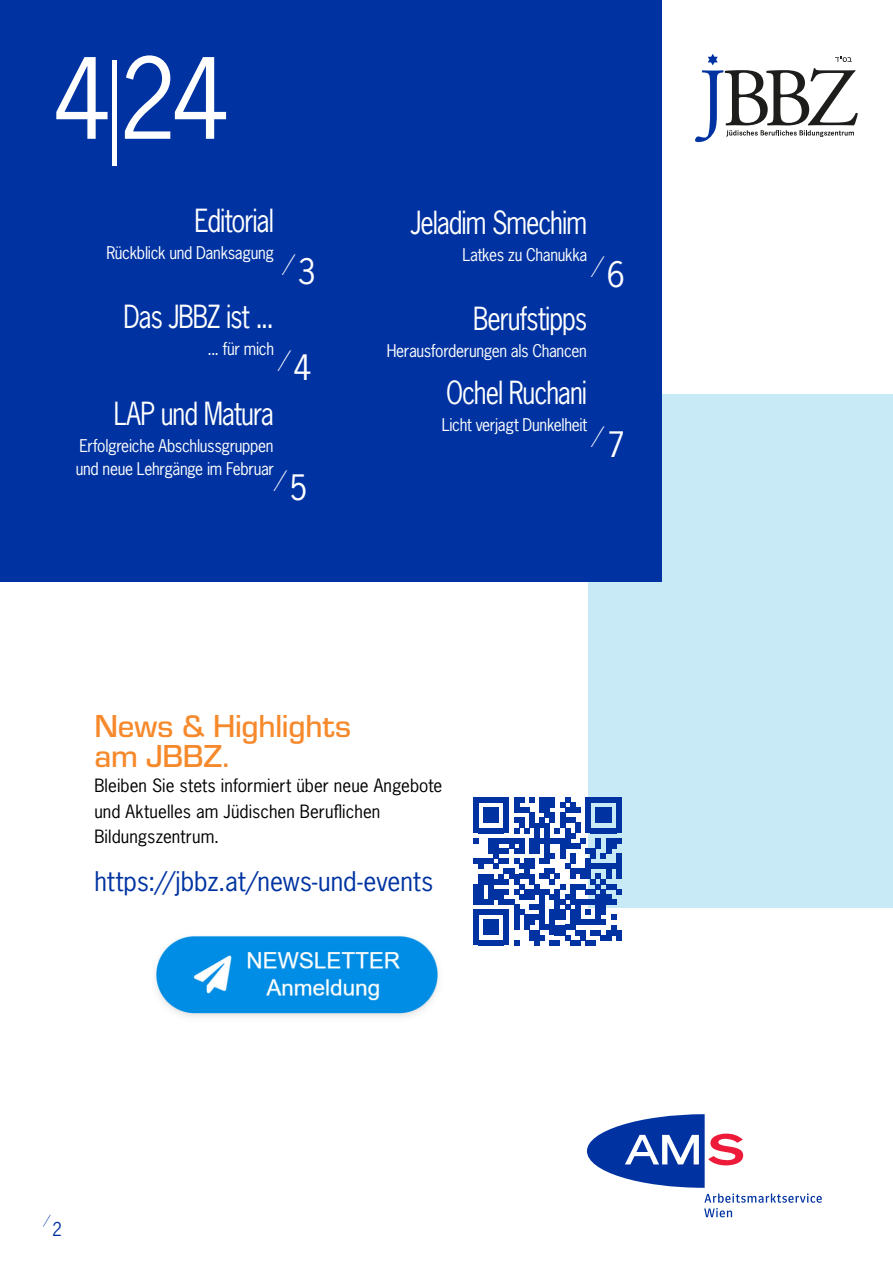
<style>
.page{position:relative;width:893px;height:1263px;background:#fff}
.page>*{position:absolute;margin:0;border:0;box-sizing:border-box;transform-origin:0 0}
.t1{font:105px "News Gothic Std";color:#fff;scale:.96 1}
.t2{font:500 33px/30px "Eurostile";letter-spacing:-.01em;color:#f6892b}
.t3{font:31.5px "Garamond";color:#fff;scale:.95 1}
.t4{font:30px "News Gothic Std";letter-spacing:-.04em;color:#fff;scale:.87 1}
.t5{font:25.5px "News Gothic Std";color:#0033a1}
.t6{font:18px "Garamond";color:#0033a1;scale:.95 1}
.t7{font:18px "News Gothic Std";color:#0033a1;scale:.95 1}
.t8{font:17.25px/25.5px "News Gothic Std";letter-spacing:.005em;color:#000}
.t9{font:16.5px/22.5px "News Gothic Std";letter-spacing:-.02em;color:#fff;scale:.95 1}
.s1{font-family:"News Gothic Std";font-size:33px}
</style>
<div class="page">
<div style="left:588px;top:395px;width:305px;height:513px;background:#c8eaf7"></div>
<div style="left:0;top:0;width:662px;height:582px;background:#0033a1"></div>
<img style="left:154px;top:936px;width:285px;height:81px">
<svg style="left:587px;top:1114px;width:235px;height:103px"></svg>
<svg style="left:695px;top:54px;width:163px;height:88px"></svg>
<svg style="left:473px;top:797px;width:148px;height:148px"></svg>
<div style="left:616px;top:930px;width:5px;height:10px;background:#0033a1"></div>
<h1 class="t1" style="left:53px;top:32px;width:185px">4|24</h1>
<h3 class="t4" style="left:195px;top:201px;width:93px">Editorial</h3>
<p class="t9" style="left:106px;top:241px;width:178px">Rückblick und Danksagung</p>
<h3 class="t3" style="left:286px;top:243px;width:33px">⁄ <span class="s1">3</span></h3>
<h3 class="t4" style="left:124px;top:297px;width:174px">Das JBBZ ist ...</h3>
<p class="t9" style="left:207px;top:337px;width:72px">... für mich</p>
<h3 class="t3" style="left:282px;top:339px;width:33px">⁄ <span class="s1">4</span></h3>
<h3 class="t4" style="left:114px;top:395px;width:186px">LAP und Matura</h3>
<p class="t9" style="left:76px;top:435px;width:210px">Erfolgreiche Abschlussgruppen und neue Lehrgänge im Februar</p>
<h3 class="t3" style="left:278px;top:459px;width:33px">⁄ <span class="s1">5</span></h3>
<h3 class="t4" style="left:410px;top:204px;width:205px">Jeladim Smechim</h3>
<p class="t9" style="left:462px;top:244px;width:133px">Latkes zu Chanukka</p>
<h3 class="t3" style="left:595px;top:245px;width:33px">⁄ <span class="s1">6</span></h3>
<h3 class="t4" style="left:473px;top:300px;width:133px">Berufstipps</h3>
<p class="t9" style="left:387px;top:340px;width:212px">Herausforderungen als Chancen</p>
<h3 class="t4" style="left:446px;top:374px;width:164px">Ochel Ruchani</h3>
<p class="t9" style="left:442px;top:414px;width:155px">Licht verjagt Dunkelheit</p>
<h3 class="t3" style="left:595px;top:415px;width:33px">⁄ <span class="s1">7</span></h3>
<h2 class="t2" style="left:94px;top:709px;width:258px">News &amp; Highlights am JBBZ.</h2>
<p class="t8" style="left:94px;top:773px;width:350px">Bleiben Sie stets informiert über neue Angebote und Aktuelles am Jüdischen Beruflichen<br>Bildungszentrum.</p>
<h3 class="t5" style="left:94px;top:865px;width:340px">https://jbbz.at/news-und-events</h3>
<p class="t6" style="left:45px;top:1208px;width:5px">⁄</p>
<p class="t7" style="left:52px;top:1218px;width:12px">2</p>
</div>
